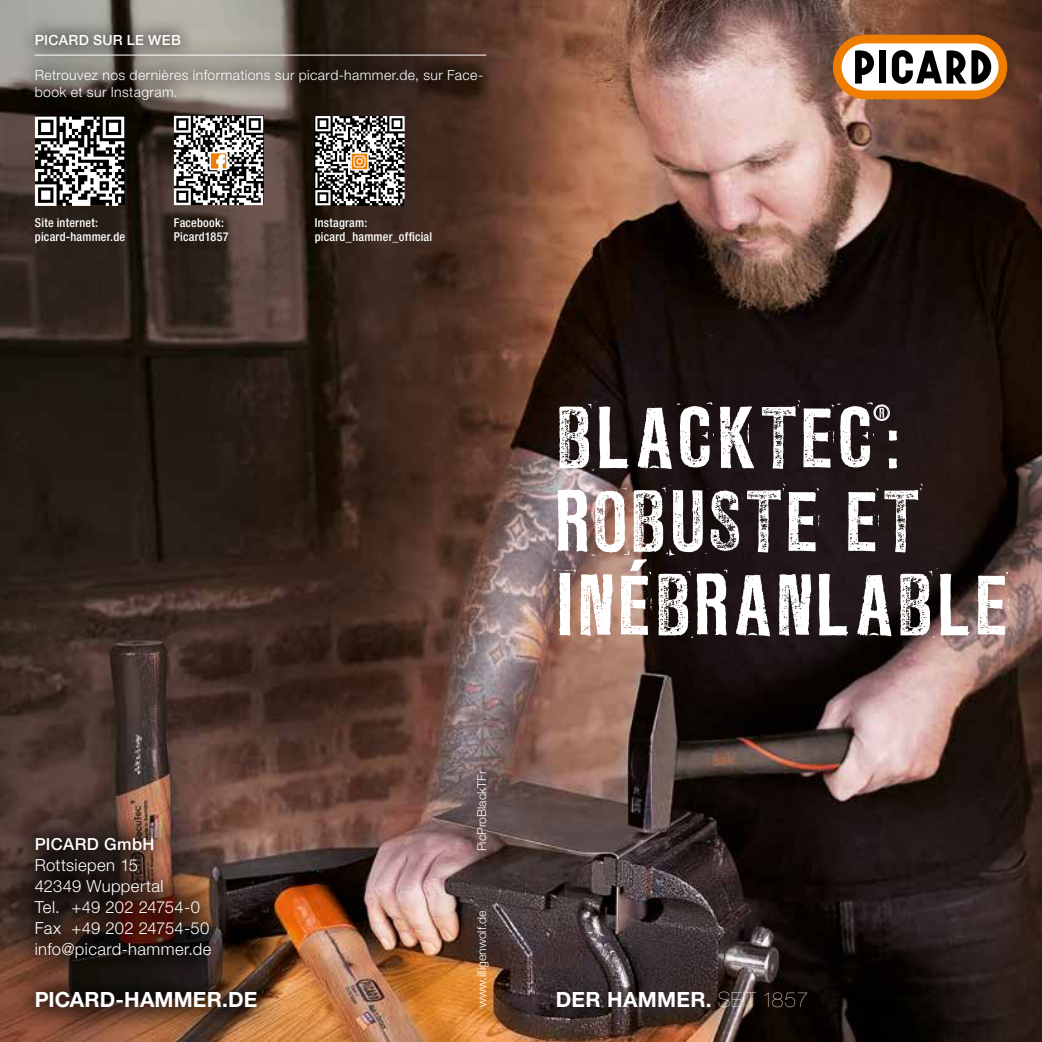
<style>
.page{position:relative;width:1042px;height:1042px;background:#fff}
.page>*{position:absolute;margin:0;border:0;box-sizing:border-box;transform-origin:0 0}
.t1{font:77.35px/83.6px "LL Rubber Grotesque OTF";letter-spacing:.015em;color:#fff}
.t2{font:700 21px "Helvetica Neue LT Pro";letter-spacing:.005em;color:#fff}
.t3{font:300 16.62px/21px "Helvetica Neue LT Pro";letter-spacing:.02em;color:#fff}
.t4{font:500 16.62px "Helvetica Neue LT Pro";letter-spacing:.025em;color:#fff}
.t5{font:300 14px/17.5px "Helvetica Neue LT Pro";letter-spacing:.03em;color:#fff}
.t6{font:500 14px "Helvetica Neue LT Pro";letter-spacing:.025em;color:#fff}
.t7{font:500 condensed 12.25px/14px "Helvetica Neue LT Pro";letter-spacing:.015em;color:#fff}
.t8{font:300 12.25px "Helvetica Neue LT Pro";color:#fff}
.s1{font-weight:200}
</style>
<div class="page">
<img style="left:0;top:0;width:1042px;height:1042px">
<div style="left:19px;top:18px;width:482px;height:97px;background:#000;opacity:.75"></div>
<hr style="left:35px;top:55px;width:451px;height:1px;background:#fff">
<svg style="left:174px;top:116px;width:89px;height:89px"></svg>
<svg style="left:35px;top:117px;width:89px;height:89px"></svg>
<svg style="left:315px;top:116px;width:90px;height:89px"></svg>
<img style="left:9px;top:811px;width:274px;height:223px">
<div style="left:833px;top:35px;width:174px;height:64px;background:#ef7d00;border-radius:32px"></div>
<div style="left:841px;top:43px;width:157px;height:47px;background:#fff;border-radius:24px"></div>
<svg style="left:855px;top:50px;width:19px;height:34px"></svg>
<div style="left:879px;top:51px;width:7px;height:32px;background:#000"></div>
<svg style="left:892px;top:50px;width:99px;height:34px"></svg>
<svg style="left:873px;top:404px;width:17px;height:17px"></svg>
<p class="t6" style="left:35px;top:31px;width:148px">PICARD SUR LE WEB</p>
<p class="t5" style="left:35px;top:66px;width:450px">Retrouvez nos dernières informations sur picard-hammer.de, sur Face&shy;book et sur Instagram.</p>
<p class="t7" style="left:35px;top:215px;width:92px">Site internet: picard-hammer.de</p>
<p class="t7" style="left:174px;top:215px;width:56px">Facebook:<br>Picard1857</p>
<p class="t7" style="left:315px;top:215px;width:119px">Instagram: picard_hammer_official</p>
<h1 class="t1" style="left:556px;top:398px;width:456px">BLACKTEC:<br>ROBUSTE ET<br>INÉBRANLABLE</h1>
<p class="t8" style="left:474px;top:851px;width:83px;rotate:-90deg">PicProBlackTFr</p>
<p class="t4" style="left:35px;top:834px;width:121px">PICARD GmbH</p>
<p class="t3" style="left:35px;top:854px;width:178px">Rottsiepen 15<br>42349 Wuppertal<br>Tel. +49 202 24754-0<br>Fax +49 202 24754-50 info@picard-hammer.de</p>
<p class="t2" style="left:35px;top:987px;width:224px">PICARD-HAMMER.DE</p>
<p class="t2" style="left:556px;top:987px;width:254px">DER HAMMER. <span class="s1">SEIT 1857</span></p>
<p class="t8" style="left:474px;top:1007px;width:98px;rotate:-90deg">www.illigenwolf.de</p>
</div>
